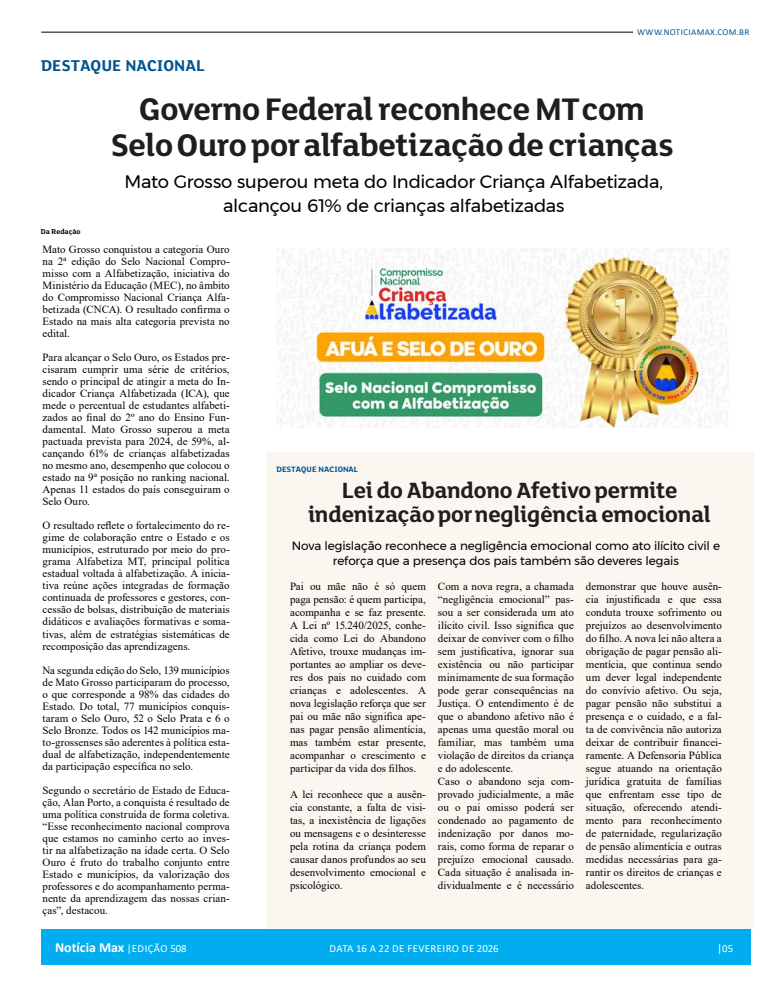
<style>
.page{position:relative;width:780px;height:993px;background:#fff}
.page>*{position:absolute;margin:0;border:0;box-sizing:border-box;transform-origin:0 0}
.t1{font:34px/36px "FS Lola Bold Regular";letter-spacing:-.01em;color:#211d1e;text-align:center}
.t2{font:24px/24px "FS Lola Bold Regular";letter-spacing:-.01em;color:#211d1e;text-align:center}
.t3{font:18px/24px "Montserrat";letter-spacing:-.015em;color:#000;text-align:center}
.t4{font:17.1px "FS Lola Bold Regular";color:#02548f}
.t5{font:700 13.9px "Calibri";color:#fff}
.t6{font:12px/15px "Montserrat";letter-spacing:-.01em;color:#000;text-align:center}
.t7{font:11px/13px "Times New Roman";letter-spacing:.005em;color:#000;text-align:justify}
.t8{font:10.8px "Calibri";letter-spacing:.03em;color:#fff}
.t9{font:9px "Calibri";letter-spacing:.04em;color:#02548f}
.t10{font:8.6px "FS Lola Bold Regular";color:#02548f}
.t11{font:7.6px "FS Lola Bold Regular";color:#000}
.s1{font-weight:400;font-size:10.8px}
.s2{font-size:11.2px}
</style>
<div class="page">
<div style="left:266px;top:452px;width:487px;height:477px;background:#faf7f0"></div>
<div style="left:41px;top:928px;width:709px;height:36px;background:#01adef"></div>
<hr style="left:41px;top:32px;width:592px;height:1px;background:#000">
<img style="left:276px;top:249px;width:453px;height:178px">
<h3 class="t4" style="left:41px;top:56px;width:165px">DESTAQUE NACIONAL</h3>
<p class="t9" style="left:637px;top:26px;width:113px">WWW.NOTICIAMAX.COM.BR</p>
<h1 class="t1" style="left:110px;top:91px;width:565px">Governo Federal reconhece MT com<br>Selo Ouro por alfabetização de crianças</h1>
<h3 class="t3" style="left:124px;top:169px;width:540px">Mato Grosso superou meta do Indicador Criança Alfabetizada, alcançou 61% de crianças alfabetizadas</h3>
<p class="t7" style="left:43px;top:243px;width:189px;line-height:12px">Mato Grosso conquistou a categoria Ouro na 2ª edição do Selo Nacional Compro&shy;misso com a Alfabetização, iniciativa do Ministério da Educação (MEC), no âmbito do Compromisso Nacional Criança Alfa&shy;betizada (CNCA). O resultado confirma o Estado na mais alta categoria prevista no edital.</p>
<p class="t7" style="left:43px;top:351px;width:189px;line-height:12px">Para alcançar o Selo Ouro, os Estados pre&shy;cisaram cumprir uma série de critérios, sendo o principal de atingir a meta do In&shy;dicador Criança Alfabetizada (ICA), que mede o percentual de estudantes alfabeti&shy;zados ao final do 2º ano do Ensino Fun&shy;damental. Mato Grosso superou a meta pactuada prevista para 2024, de 59%, al&shy;cançando 61% de crianças alfabetizadas no mesmo ano, desempenho que colocou o estado na 9ª posição no ranking nacional.<br>Apenas 11 estados do país conseguiram o Selo Ouro.</p>
<p class="t7" style="left:43px;top:519px;width:189px;line-height:12px">O resultado reflete o fortalecimento do re&shy;gime de colaboração entre o Estado e os municípios, estruturado por meio do pro&shy;grama Alfabetiza MT, principal política estadual voltada à alfabetização. A inicia&shy;tiva reúne ações integradas de formação continuada de professores e gestores, con&shy;cessão de bolsas, distribuição de materiais didáticos e avaliações formativas e soma&shy;tivas, além de estratégias sistemáticas de recomposição das aprendizagens.</p>
<p class="t7" style="left:43px;top:663px;width:189px;line-height:12px">Na segunda edição do Selo, 139 municípios de Mato Grosso participaram do processo, o que corresponde a 98% das cidades do Estado. Do total, 77 municípios conquis&shy;taram o Selo Ouro, 52 o Selo Prata e 6 o Selo Bronze. Todos os 142 municípios ma&shy;to-grossenses são aderentes à política esta&shy;dual de alfabetização, independentemente da participação específica no selo.</p>
<p class="t7" style="left:43px;top:783px;width:189px;line-height:12px">Segundo o secretário de Estado de Educa&shy;ção, Alan Porto, a conquista é resultado de uma política construída de forma coletiva. “Esse reconhecimento nacional comprova que estamos no caminho certo ao inves&shy;tir na alfabetização na idade certa. O Selo Ouro é fruto do trabalho conjunto entre Estado e municípios, da valorização dos professores e do acompanhamento perma&shy;nente da aprendizagem das nossas crian&shy;ças”, destacou.</p>
<p class="t11" style="left:41px;top:227px;width:41px">Da Redação</p>
<p class="t10" style="left:276px;top:464px;width:83px">DESTAQUE NACIONAL</p>
<h2 class="t2" style="left:308px;top:478px;width:404px">Lei do Abandono Afetivo permite indenização por negligência emocional</h2>
<p class="t6" style="left:292px;top:537px;width:430px">Nova legislação reconhece a negligência emocional como ato ilícito civil e reforça que a presença dos pais também são deveres legais</p>
<p class="t7" style="left:290px;top:579px;width:137px">Pai ou mãe não é só quem paga pensão: é quem participa, acompanha e se faz presente.<br>A Lei nº 15.240/2025, conhe&shy;cida como Lei do Abandono Afetivo, trouxe mudanças im&shy;portantes ao ampliar os deve&shy;res dos pais no cuidado com crianças e adolescentes. A nova legislação reforça que ser pai ou mãe não significa ape&shy;nas pagar pensão alimentícia, mas também estar presente, acompanhar o crescimento e participar da vida dos filhos.</p>
<p class="t7" style="left:290px;top:787px;width:137px">A lei reconhece que a ausên&shy;cia constante, a falta de visi&shy;tas, a inexistência de ligações ou mensagens e o desinteresse pela rotina da criança podem causar danos profundos ao seu desenvolvimento emocional e psicológico.</p>
<p class="t7" style="left:438px;top:579px;width:137px;text-align:left">Com a nova regra, a chamada “negligência emocional” pas&shy;sou a ser considerada um ato ilícito civil. Isso significa que deixar de conviver com o filho sem justificativa, ignorar sua existência ou não participar minimamente de sua formação pode gerar consequências na<br>Justiça. O entendimento é de que o abandono afetivo não é apenas uma questão moral ou familiar, mas também uma violação de direitos da criança e do adolescente.<br>Caso o abandono seja com&shy;provado judicialmente, a mãe ou o pai omisso poderá ser condenado ao pagamento de indenização por danos mo&shy;rais, como forma de reparar o prejuízo emocional causado.<br>Cada situação é analisada in&shy;dividualmente e é necessário</p>
<p class="t7" style="left:586px;top:579px;width:137px">demonstrar que houve ausên&shy;cia injustificada e que essa conduta trouxe sofrimento ou prejuízos ao desenvolvimento do filho. A nova lei não altera a obrigação de pagar pensão ali&shy;mentícia, que continua sendo um dever legal independente do convívio afetivo. Ou seja, pagar pensão não substitui a presença e o cuidado, e a fal&shy;ta de convivência não autoriza deixar de contribuir financei&shy;ramente. A Defensoria Pública segue atuando na orientação jurídica gratuita de famílias que enfrentam esse tipo de situação, oferecendo atendi&shy;mento para reconhecimento de paternidade, regularização de pensão alimentícia e outras medidas necessárias para ga&shy;rantir os direitos de crianças e adolescentes.</p>
<p class="t5" style="left:55px;top:937px;width:133px">Notícia Max <span class="s1">|EDIÇÃO 508</span></p>
<p class="t8" style="left:329px;top:940px;width:171px">DATA 16 A 22 DE FEVEREIRO DE 2026</p>
<p class="t8" style="left:717px;top:940px;width:18px"><span class="s2">|</span>05</p>
</div>
